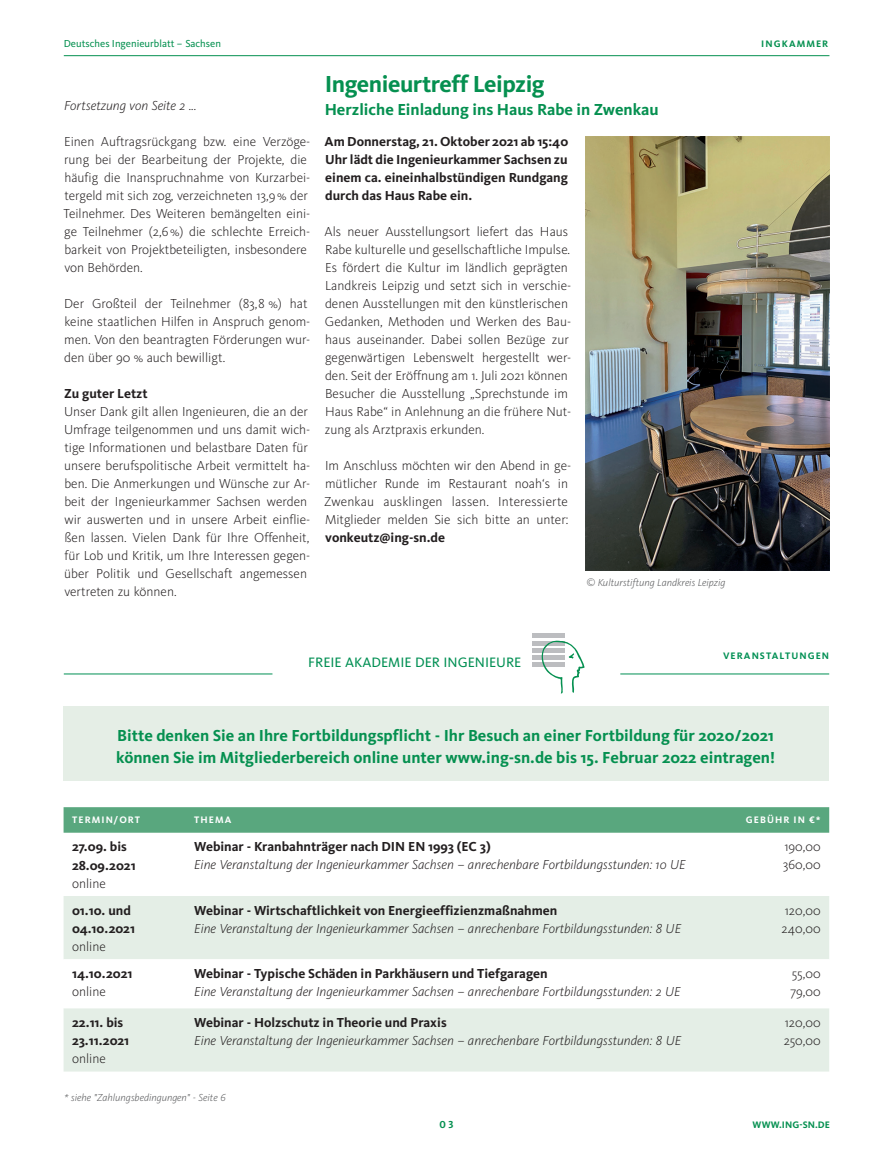
<style>
.page{position:relative;width:872px;height:1170px;background:#fff}
.page>*{position:absolute;margin:0;border:0;box-sizing:border-box;transform-origin:0 0}
.t1{font:700 24px "Kievit OT";letter-spacing:-.02em;color:#059050}
.t2{font:700 16.5px/22.5px "Kievit OT";color:#059050}
.t3{font:14.1px "Kievit OT";color:#018f53}
.t4{font:300 13.5px/18px "Kievit OT";color:#231f20}
.t5{font:700 13.5px/18px "Kievit OT";color:#231f20}
.t6{font:italic 300 13.5px "Kievit OT";color:#231f20}
.t7{font:italic 300 10.5px "Kievit OT";color:#57585a}
.t8{font:10.5px "Kievit OT";color:#059050}
.t9{font:700 10.5px "Kievit OT";color:#059050}
.t10{font:700 9.75px "Kievit OT";letter-spacing:.11em;color:#fff}
.t11{font:700 9.75px "Kievit OT";letter-spacing:.11em;color:#018f53}
.t12{font:700 9.75px "Kievit OT";letter-spacing:.01em;color:#059050}
.t13{font:700 9.75px "Kievit OT";letter-spacing:.105em;color:#059050}
</style>
<div class="page">
<hr style="left:64px;top:55px;width:765px;height:1px;background:#059050">
<div style="left:532px;top:633px;width:33px;height:5px;background:#bcbdc0"></div>
<div style="left:532px;top:640px;width:33px;height:5px;background:#bcbdc0"></div>
<hr style="left:532px;top:648px;width:33px;height:4px;background:#bcbdc0">
<hr style="left:532px;top:655px;width:33px;height:4px;background:#bcbdc0">
<hr style="left:532px;top:662px;width:33px;height:4px;background:#bcbdc0">
<svg style="left:541px;top:640px;width:43px;height:53px"></svg>
<hr style="left:620px;top:673px;width:209px;height:1px;background:#018f53">
<hr style="left:64px;top:673px;width:208px;height:1px;background:#018f53">
<div style="left:63px;top:705px;width:765px;height:75px;background:#e5eee6"></div>
<div style="left:64px;top:807px;width:765px;height:25px;background:#59a77e"></div>
<div style="left:64px;top:896px;width:765px;height:175px;background:#e4eee6"></div>
<svg style="left:64px;top:959px;width:765px;height:49px"></svg>
<img style="left:585px;top:136px;width:244px;height:434px">
<p class="t8" style="left:64px;top:38px;width:159px">Deutsches Ingenieurblatt – Sachsen</p>
<p class="t6" style="left:64px;top:98px;width:134px">Fortsetzung von Seite 2 ...</p>
<p class="t4" style="left:63px;top:133px;width:248px">Einen Auftragsrückgang bzw. eine Verzöge&shy;rung bei der Bearbeitung der Projekte, die häufig die Inanspruchnahme von Kurzarbei&shy;tergeld mit sich zog, verzeichneten 13,9% der Teilnehmer. Des Weiteren bemängelten eini&shy;ge Teilnehmer (2,6%) die schlechte Erreich&shy;barkeit von Projektbeteiligten, insbesondere von Behörden.</p>
<p class="t4" style="left:64px;top:295px;width:248px">Der Großteil der Teilnehmer (83,8 %) hat keine staatlichen Hilfen in Anspruch genom&shy;men. Von den beantragten Förderungen wur&shy;den über 90 % auch bewilligt.</p>
<p class="t5" style="left:64px;top:384px;width:85px">Zu guter Letzt</p>
<p class="t4" style="left:64px;top:403px;width:248px">Unser Dank gilt allen Ingenieuren, die an der Umfrage teilgenommen und uns damit wich&shy;tige Informationen und belastbare Daten für unsere berufspolitische Arbeit vermittelt ha&shy;ben. Die Anmerkungen und Wünsche zur Ar&shy;beit der Ingenieurkammer Sachsen werden wir auswerten und in unsere Arbeit einflie&shy;ßen lassen. Vielen Dank für Ihre Offenheit, für Lob und Kritik, um Ihre Interessen gegen&shy;über Politik und Gesellschaft angemessen vertreten zu können.</p>
<h1 class="t1" style="left:325px;top:70px;width:222px">Ingenieurtreff Leipzig</h1>
<p class="t2" style="left:325px;top:98px;width:335px">Herzliche Einladung ins Haus Rabe in Zwenkau</p>
<p class="t5" style="left:324px;top:133px;width:245px;text-align:justify">Am Donnerstag, 21. Oktober 2021 ab 15:40<br>Uhr lädt die Ingenieurkammer Sachsen zu einem ca. eineinhalbstündigen Rundgang durch das Haus Rabe ein.</p>
<p class="t4" style="left:324px;top:223px;width:248px">Als neuer Ausstellungsort liefert das Haus Rabe kulturelle und gesellschaftliche Impulse.<br>Es fördert die Kultur im ländlich geprägten Landkreis Leipzig und setzt sich in verschie&shy;denen Ausstellungen mit den künstlerischen Gedanken, Methoden und Werken des Bau&shy;haus auseinander. Dabei sollen Bezüge zur gegenwärtigen Lebenswelt hergestellt wer&shy;den. Seit der Eröffnung am 1. Juli 2021 können Besucher die Ausstellung „Sprechstunde im Haus Rabe“ in Anlehnung an die frühere Nut&shy;zung als Arztpraxis erkunden.</p>
<p class="t4" style="left:324px;top:457px;width:248px">Im Anschluss möchten wir den Abend in ge&shy;mütlicher Runde im Restaurant noah‘s in Zwenkau ausklingen lassen. Interessierte Mitglieder melden Sie sich bitte an unter:</p>
<p class="t5" style="left:325px;top:528px;width:121px">vonkeutz@ing-sn.de</p>
<p class="t7" style="left:586px;top:577px;width:140px">© Kulturstiftung Landkreis Leipzig</p>
<p class="t13" style="left:761px;top:38px;width:69px">INGKAMMER</p>
<p class="t3" style="left:308px;top:654px;width:215px">FREIE AKADEMIE DER INGENIEURE</p>
<p class="t11" style="left:723px;top:650px;width:108px">VERANSTALTUNGEN</p>
<p class="t2" style="left:116px;top:724px;width:660px">Bitte denken Sie an Ihre Fortbildungspflicht - Ihr Besuch an einer Fortbildung für 2020/2021 können Sie im Mitgliederbereich online unter www.ing-sn.de bis 15. Februar 2022 eintragen!</p>
<p class="t10" style="left:72px;top:814px;width:70px">TERMIN/ORT</p>
<p class="t10" style="left:194px;top:814px;width:39px">THEMA</p>
<p class="t10" style="left:746px;top:814px;width:76px">GEBÜHR IN €*</p>
<p class="t5" style="left:72px;top:838px;width:65px">27.09. bis<br>28.09.2021</p>
<p class="t4" style="left:72px;top:874px;width:35px">online</p>
<p class="t5" style="left:194px;top:837px;width:298px">Webinar - Kranbahnträger nach DIN EN 1993 (EC 3)</p>
<p class="t6" style="left:194px;top:857px;width:493px">Eine Veranstaltung der Ingenieurkammer Sachsen – anrechenbare Fortbildungsstunden: 10 UE</p>
<p class="t4" style="left:782px;top:838px;width:39px">190,00<br>360,00</p>
<p class="t5" style="left:72px;top:901px;width:64px">01.10. und<br>04.10.2021</p>
<p class="t4" style="left:72px;top:937px;width:35px">online</p>
<p class="t5" style="left:194px;top:901px;width:365px">Webinar - Wirtschaftlichkeit von Energieeffizienzmaßnahmen</p>
<p class="t6" style="left:194px;top:920px;width:488px">Eine Veranstaltung der Ingenieurkammer Sachsen – anrechenbare Fortbildungsstunden: 8 UE</p>
<p class="t4" style="left:781px;top:901px;width:41px">120,00<br>240,00</p>
<p class="t5" style="left:72px;top:964px;width:62px">14.10.2021</p>
<p class="t4" style="left:72px;top:982px;width:35px">online</p>
<p class="t5" style="left:194px;top:964px;width:355px">Webinar - Typische Schäden in Parkhäusern und Tiefgaragen</p>
<p class="t6" style="left:194px;top:983px;width:488px">Eine Veranstaltung der Ingenieurkammer Sachsen – anrechenbare Fortbildungsstunden: 2 UE</p>
<p class="t4" style="left:790px;top:964px;width:32px">55,00<br>79,00</p>
<p class="t5" style="left:72px;top:1013px;width:59px">22.11. bis<br>23.11.2021</p>
<p class="t4" style="left:72px;top:1049px;width:35px">online</p>
<p class="t5" style="left:194px;top:1013px;width:254px">Webinar - Holzschutz in Theorie und Praxis</p>
<p class="t6" style="left:194px;top:1032px;width:488px">Eine Veranstaltung der Ingenieurkammer Sachsen – anrechenbare Fortbildungsstunden: 8 UE</p>
<p class="t4" style="left:783px;top:1013px;width:39px">120,00<br>250,00</p>
<p class="t7" style="left:64px;top:1091px;width:163px">* siehe "Zahlungsbedingungen" - Seite 6</p>
<p class="t9" style="left:439px;top:1117px;width:16px">03</p>
<p class="t12" style="left:752px;top:1118px;width:79px">WWW.ING-SN.DE</p>
</div>
